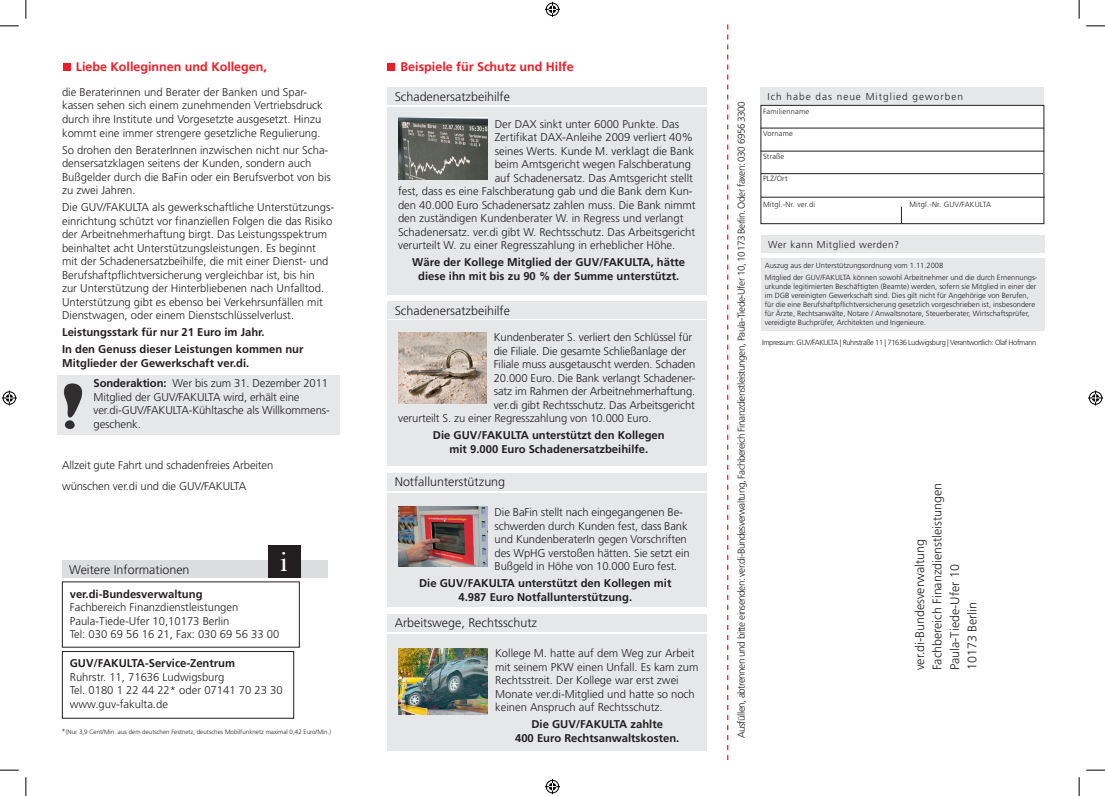
<style>
.page{position:relative;width:1105px;height:796px;background:#fff}
.page>*{position:absolute;margin:0;border:0;box-sizing:border-box;transform-origin:0 0}
.t1{font:27.62px "Times";color:#fff}
.t2{font:300 12.5px/17.5px "Frutiger";color:#231f20}
.t3{font:700 12.5px "Frutiger";color:#ee1c28}
.t4{font:300 11.25px/13.5px "Frutiger";color:#231f20}
.t5{font:700 11.25px/13.5px "Frutiger";color:#231f20;text-align:center}
.t6{font:300 10px "Frutiger";letter-spacing:-.05em;color:#231f20}
.t7{font:300 10px "Frutiger";letter-spacing:.1em;color:#231f20}
.t8{font:300 10px "Frutiger";letter-spacing:.05em;color:#231f20}
.t9{font:300 7.5px/9px "Frutiger";color:#231f20}
.t10{font:300 7.5px "Frutiger";letter-spacing:-.05em;color:#231f20}
.t11{font:300 7.5px "Frutiger";letter-spacing:.025em;color:#231f20}
.t12{font:300 6.25px "Frutiger";color:#231f20}
.s1{font-weight:300}
.s2{font-size:7.5px}
</style>
<div class="page">
<svg style="left:727px;top:24px;width:1px;height:736px"></svg>
<div style="left:760px;top:87px;width:283px;height:18px;background:#e6e7e9"></div>
<div style="left:760px;top:105px;width:283px;height:119px;border:1px solid #231f20"></div>
<hr style="left:760px;top:151px;width:283px;height:1px;background:#231f20">
<hr style="left:760px;top:173px;width:282px;height:1px;background:#231f20">
<hr style="left:760px;top:128px;width:283px;height:1px;background:#231f20">
<svg style="left:900px;top:207px;width:1px;height:16px"></svg>
<div style="left:761px;top:258px;width:283px;height:73px;background:#e6e7e9"></div>
<div style="left:760px;top:235px;width:284px;height:18px;background:#e6e7e9"></div>
<hr style="left:760px;top:197px;width:284px;height:1px;background:#231f20">
<div style="left:387px;top:321px;width:319px;height:145px;background:#e6e7e9"></div>
<div style="left:387px;top:301px;width:319px;height:18px;background:#e6e7e9"></div>
<div style="left:387px;top:64px;width:7px;height:7px;background:#ee1c28"></div>
<div style="left:63px;top:64px;width:7px;height:7px;background:#ee1c28"></div>
<img style="left:398px;top:332px;width:88px;height:71px">
<div style="left:387px;top:107px;width:319px;height:187px;background:#e6e7e9"></div>
<div style="left:387px;top:87px;width:319px;height:18px;background:#e6e7e9"></div>
<img style="left:399px;top:118px;width:88px;height:61px">
<div style="left:57px;top:375px;width:282px;height:60px;background:#e6e7e9"></div>
<div style="left:62px;top:651px;width:232px;height:67px;border:1px solid #231f20"></div>
<div style="left:62px;top:560px;width:266px;height:18px;background:#dcdddf"></div>
<div style="left:268px;top:545px;width:32px;height:33px;background:#231f20"></div>
<img style="left:63px;top:383px;width:20px;height:46px">
<div style="left:387px;top:634px;width:319px;height:116px;background:#e6e7e9"></div>
<div style="left:387px;top:614px;width:319px;height:17px;background:#e6e7e9"></div>
<img style="left:398px;top:648px;width:89px;height:66px">
<div style="left:387px;top:493px;width:319px;height:114px;background:#e6e7e9"></div>
<div style="left:387px;top:473px;width:319px;height:17px;background:#e6e7e9"></div>
<img style="left:398px;top:507px;width:89px;height:59px">
<svg style="left:0;top:25px;width:19px;height:2px"></svg>
<svg style="left:1086px;top:25px;width:18px;height:2px"></svg>
<svg style="left:0;top:769px;width:19px;height:2px"></svg>
<svg style="left:1086px;top:769px;width:18px;height:2px"></svg>
<svg style="left:25px;top:0;width:2px;height:19px"></svg>
<svg style="left:25px;top:777px;width:2px;height:19px"></svg>
<svg style="left:1078px;top:0;width:1px;height:19px"></svg>
<svg style="left:1078px;top:777px;width:1px;height:19px"></svg>
<svg style="left:545px;top:2px;width:15px;height:15px"></svg>
<svg style="left:545px;top:779px;width:15px;height:15px"></svg>
<svg style="left:2px;top:390px;width:15px;height:15px"></svg>
<svg style="left:1088px;top:390px;width:14px;height:15px"></svg>
<p class="t3" style="left:76px;top:59px;width:193px">Liebe Kolleginnen und Kollegen,</p>
<p class="t4" style="left:62px;top:85px;width:262px">die Beraterinnen und Berater der Banken und Spar&shy;kassen sehen sich einem zunehmenden Vertriebsdruck durch ihre Institute und Vorgesetzte ausgesetzt. Hinzu kommt eine immer strengere gesetzliche Regulierung.</p>
<p class="t4" style="left:62px;top:143px;width:270px">So drohen den BeraterInnen inzwischen nicht nur Scha&shy;densersatzklagen seitens der Kunden, sondern auch Bußgelder durch die BaFin oder ein Berufsverbot von bis zu zwei Jahren.</p>
<p class="t4" style="left:62px;top:201px;width:273px">Die GUV/FAKULTA als gewerkschaftliche Unterstützungs&shy;einrichtung schützt vor finanziellen Folgen die das Risiko der Arbeitnehmerhaftung birgt. Das Leistungsspektrum beinhaltet acht Unterstützungsleistungen. Es beginnt mit der Schadenersatzbeihilfe, die mit einer Dienst- und Berufshaftpflichtversicherung vergleichbar ist, bis hin<br>zur Unterstützung der Hinterbliebenen nach Unfalltod.<br>Unterstützung gibt es ebenso bei Verkehrsunfällen mit Dienstwagen, oder einem Dienstschlüsselverlust.</p>
<p class="t5" style="left:62px;top:324px;width:243px;line-height:17px;text-align:left">Leistungsstark für nur 21 Euro im Jahr.<br>In den Genuss dieser Leistungen kommen nur</p>
<p class="t5" style="left:93px;top:352px;width:236px;line-height:20.6px;text-align:left;text-indent:-31px">Mitglieder der Gewerkschaft ver.di.<br>Sonderaktion: <span class="s1">Wer bis zum 31. Dezember 2011</span></p>
<p class="t4" style="left:93px;top:390px;width:238px">Mitglied der GUV/FAKULTA wird, erhält eine ver.di-GUV/FAKULTA-Kühltasche als Willkommens&shy;geschenk.</p>
<p class="t4" style="left:62px;top:455px;width:213px;line-height:20.6px">Allzeit gute Fahrt und schadenfreies Arbeiten wünschen ver.di und die GUV/FAKULTA</p>
<p class="t2" style="left:69px;top:561px;width:122px">Weitere Informationen</p>
<h1 class="t1" style="left:280px;top:536px;width:9px">i</h1>
<p class="t5" style="left:70px;top:587px;width:134px">ver.di-Bundesverwaltung</p>
<p class="t4" style="left:70px;top:601px;width:211px">Fachbereich Finanzdienstleistungen<br>Paula-Tiede-Ufer 10,10173 Berlin<br>Tel: 030 69 56 16 21, Fax: 030 69 56 33 00</p>
<p class="t5" style="left:70px;top:657px;width:167px">GUV/FAKULTA-Service-Zentrum</p>
<p class="t4" style="left:70px;top:670px;width:214px">Ruhrstr. 11, 71636 Ludwigsburg<br>Tel. 0180 1 22 44 22* oder 07141 70 23 30 www.guv-fakulta.de</p>
<p class="t12" style="left:62px;top:728px;width:271px"><span class="s2">*</span>(Nur 3,9 Cent/Min. aus dem deutschen Festnetz, deutsches Mobilfunknetz maximal 0,42 Euro/Min.)</p>
<p class="t3" style="left:400px;top:59px;width:174px">Beispiele für Schutz und Hilfe</p>
<p class="t2" style="left:394px;top:88px;width:117px">Schadenersatzbeihilfe</p>
<p class="t4" style="left:494px;top:117px;width:186px">Der DAX sinkt unter 6000 Punkte. Das</p>
<p class="t4" style="left:494px;top:131px;width:200px">Zertifikat DAX-Anleihe 2009 verliert 40%</p>
<p class="t4" style="left:494px;top:144px;width:201px">seines Werts. Kunde M. verklagt die Bank</p>
<p class="t4" style="left:494px;top:158px;width:198px">beim Amtsgericht wegen Falschberatung</p>
<p class="t4" style="left:494px;top:171px;width:200px">auf Schadenersatz. Das Amtsgericht stellt</p>
<p class="t4" style="left:398px;top:185px;width:296px">fest, dass es eine Falschberatung gab und die Bank dem Kun-</p>
<p class="t4" style="left:398px;top:198px;width:299px">den 40.000 Euro Schadenersatz zahlen muss. Die Bank nimmt</p>
<p class="t4" style="left:398px;top:212px;width:287px">den zuständigen Kundenberater W. in Regress und verlangt</p>
<p class="t4" style="left:398px;top:225px;width:298px">Schadenersatz. ver.di gibt W. Rechtsschutz. Das Arbeitsgericht</p>
<p class="t4" style="left:398px;top:239px;width:279px">verurteilt W. zu einer Regresszahlung in erheblicher Höhe.</p>
<p class="t5" style="left:412px;top:256px;width:274px">Wäre der Kollege Mitglied der GUV/FAKULTA, hätte diese ihn mit bis zu 90 % der Summe unterstützt.</p>
<p class="t2" style="left:394px;top:302px;width:117px">Schadenersatzbeihilfe</p>
<p class="t4" style="left:493px;top:331px;width:200px">Kundenberater S. verliert den Schlüssel für</p>
<p class="t4" style="left:493px;top:344px;width:194px">die Filiale. Die gesamte Schließanlage der</p>
<p class="t4" style="left:493px;top:358px;width:203px">Filiale muss ausgetauscht werden. Schaden</p>
<p class="t4" style="left:493px;top:371px;width:203px">20.000 Euro. Die Bank verlangt Schadener-</p>
<p class="t4" style="left:493px;top:385px;width:203px">satz im Rahmen der Arbeitnehmerhaftung.</p>
<p class="t4" style="left:493px;top:398px;width:203px">ver.di gibt Rechtsschutz. Das Arbeitsgericht</p>
<p class="t4" style="left:398px;top:412px;width:255px">verurteilt S. zu einer Regresszahlung von 10.000 Euro.</p>
<p class="t5" style="left:433px;top:429px;width:233px">Die GUV/FAKULTA unterstützt den Kollegen mit 9.000 Euro Schadenersatzbeihilfe.</p>
<p class="t2" style="left:394px;top:473px;width:112px">Notfallunterstützung</p>
<p class="t4" style="left:494px;top:506px;width:197px">Die BaFin stellt nach eingegangenen Be&shy;schwerden durch Kunden fest, dass Bank und KundenberaterIn gegen Vorschriften des WpHG verstoßen hätten. Sie setzt ein Bußgeld in Höhe von 10.000 Euro fest.</p>
<p class="t5" style="left:419px;top:576px;width:254px">Die GUV/FAKULTA unterstützt den Kollegen mit<br>4.987 Euro Notfallunterstützung.</p>
<p class="t2" style="left:394px;top:614px;width:144px">Arbeitswege, Rechtsschutz</p>
<p class="t4" style="left:495px;top:647px;width:205px">Kollege M. hatte auf dem Weg zur Arbeit mit seinem PKW einen Unfall. Es kam zum Rechtsstreit. Der Kollege war erst zwei Monate ver.di-Mitglied und hatte so noch keinen Anspruch auf Rechtsschutz.</p>
<p class="t5" style="left:515px;top:717px;width:166px">Die GUV/FAKULTA zahlte<br>400 Euro Rechtsanwaltskosten.</p>
<p class="t6" style="left:735px;top:738px;width:639px;rotate:-90deg">Ausfüllen, abtrennen und bitte einsenden: ver.di-Bundesverwaltung, Fachbereich Finanzdienstleistungen, Paula-Tiede-Ufer 10, 10173 Berlin. Oder faxen: 030 6956 3300</p>
<p class="t7" style="left:767px;top:91px;width:197px">Ich habe das neue Mitglied geworben</p>
<p class="t11" style="left:762px;top:107px;width:48px">Familienname</p>
<p class="t11" style="left:762px;top:129px;width:32px">Vorname</p>
<p class="t9" style="left:762px;top:152px;width:23px">Straße</p>
<p class="t9" style="left:762px;top:174px;width:26px">PLZ/Ort</p>
<p class="t11" style="left:762px;top:200px;width:54px">Mitgl.-Nr. ver.di</p>
<p class="t11" style="left:909px;top:200px;width:83px">Mitgl.-Nr. GUV/FAKULTA</p>
<p class="t8" style="left:767px;top:239px;width:133px">Wer kann Mitglied werden?</p>
<p class="t9" style="left:764px;top:259px;width:274px;line-height:12.5px">Auszug aus der Unterstützungsordnung vom 1.11.2008<br>Mitglied der GUV/FAKULTA können sowohl Arbeitnehmer und die durch Ernennungs-</p>
<p class="t9" style="left:764px;top:282px;width:273px">urkunde legitimierten Beschäftigten (Beamte) werden, sofern sie Mitglied in einer der im DGB vereinigten Gewerkschaft sind. Dies gilt nicht für Angehörige von Berufen, für die eine Berufshaftpflichtversicherung gesetzlich vorgeschrieben ist, insbesondere für Ärzte, Rechtsanwälte, Notare / Anwaltsnotare, Steuerberater, Wirtschaftsprüfer, vereidigte Buchprüfer, Architekten und Ingenieure.</p>
<p class="t10" style="left:761px;top:338px;width:276px">Impressum: GUV/FAKULTA | Ruhrstraße 11 | 71636 Ludwigsburg | Verantwortlich: Olaf Hofmann</p>
<p class="t2" style="left:910px;top:670px;width:189px;rotate:-90deg">ver.di-Bundesverwaltung<br>Fachbereich Finanzdienstleistungen<br>Paula-Tiede-Ufer 10<br>10173 Berlin</p>
</div>
